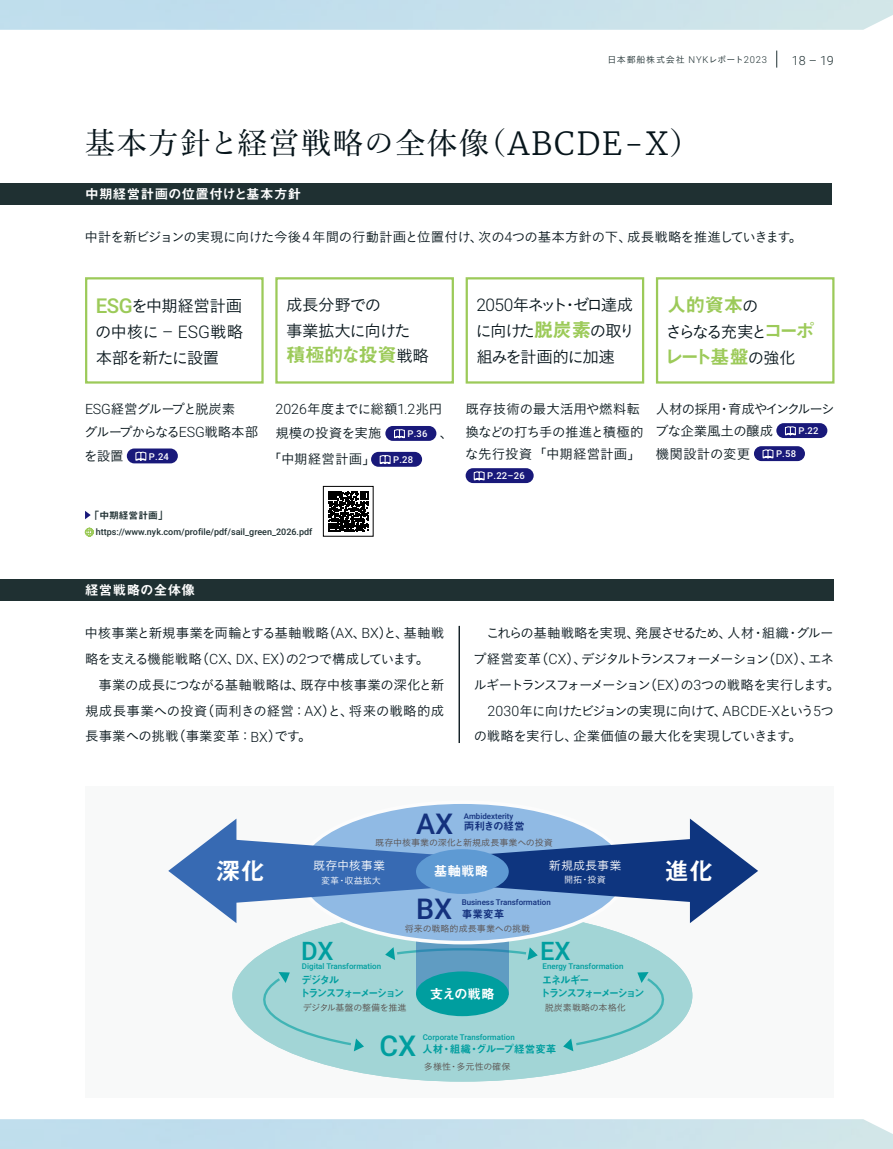
<style>
.page{position:relative;width:893px;height:1149px;background:#fff}
.page>*{position:absolute;margin:0;border:0;box-sizing:border-box;transform-origin:0 0}
.t1{font:500 30px "Yu Min Pr 6 N";letter-spacing:.06em;color:#07151b}
.t2{font:500 28.65px "Roboto";color:#14317d}
.t3{font:500 28.65px "Roboto";color:#009e9f}
.t4{font:500 25.5px "Roboto";color:#009e9f}
.t5{font:24.3px "Midashi Go Pr 6 N MB31";color:#fff}
.t6{font:19.5px "Midashi Go Pr 6 N MB31";letter-spacing:-.025em;color:#9cca59}
.t7{font:16.5px/25.8px "Koburina Go Std N W3";letter-spacing:-.1em;color:#07151b}
.t8{font:16.5px/25.8px "Koburina Go Std N W3";letter-spacing:-.08em;color:#07151b;text-align:justify}
.t9{font:16.5px/25.8px "Koburina Go Std N W3";letter-spacing:-.05em;color:#07151b}
.t10{font:16.5px "Koburina Go Std N W3";letter-spacing:-.14em;color:#07151b}
.t11{font:13.65px "Midashi Go Pr 6 N MB31";color:#fff}
.t12{font:13.5px/26px "Koburina Go Std N W3";letter-spacing:-.015em;color:#07151b}
.t13{font:13.5px/21.5px "Koburina Go Std N W3";letter-spacing:-.045em;color:#07151b}
.t14{font:13.5px/22.5px "Koburina Go Std N W3";letter-spacing:-.005em;color:#07151b}
.t15{font:13.5px "Koburina Go Std N W3";letter-spacing:-.14em;color:#07151b}
.t16{font:13.5px "Koburina Go Std N W3";letter-spacing:-.115em;color:#07151b}
.t17{font:13.5px "Koburina Go Std N W3";letter-spacing:-.13em;color:#07151b}
.t18{font:13.5px "Koburina Go Std N W3";letter-spacing:-.075em;color:#07151b}
.t19{font:13.5px/22.5px "Koburina Go Std N W3";letter-spacing:-.065em;color:#07151b}
.t20{font:13.5px "Midashi Go Pr 6 N MB31";letter-spacing:.03em;color:#fff}
.t21{font:13.5px/24.3px "Koburina Go Std N W3";letter-spacing:-.025em;color:#07151b}
.t22{font:13.5px "Koburina Go Std N W3";letter-spacing:.01em;color:#07151b}
.t23{font:300 12.6px "Roboto";color:#1f3032}
.t24{font:12.15px "Koburina Go Std N W3";color:#fff}
.t25{font:10.65px/12.8px "Midashi Go Pr 6 N MB31";letter-spacing:-.165em;color:#009e9f}
.t26{font:10.65px/12.8px "Midashi Go Pr 6 N MB31";letter-spacing:-.185em;color:#009e9f}
.t27{font:10.65px "Midashi Go Pr 6 N MB31";color:#009e9f}
.t28{font:10.65px "Midashi Go Pr 6 N MB31";color:#14317d}
.t29{font:9.75px "Midashi Go Pr 6 N MB31";color:#1f3032}
.t30{font:500 9.45px "Roboto";letter-spacing:.025em;color:#fff}
.t31{font:9.15px "Koburina Go Std N W3";color:#584e4a}
.t32{font:9.15px "Koburina Go Std N W3";letter-spacing:-.04em;color:#584e4a}
.t33{font:9.15px "Koburina Go Std N W3";color:#fff}
.t34{font:500 9px "Roboto";color:#1f3032}
.t35{font:9px "Koburina Go Std N W3";letter-spacing:.09em;color:#1f3032}
.t36{font:500 7.95px "Roboto";color:#009e9f}
.t37{font:500 7.95px "Roboto";color:#14317d}
.s1{font-family:"Roboto";font-weight:300;font-size:9.45px}
.s2{font-family:"Merriweather";font-weight:300;font-size:31.5px}
.s3{font-family:"Roboto";font-weight:300;font-size:14.1px}
.s4{font-family:"Roboto";font-weight:500;font-size:20.4px;color:#9cca59}
.s5{font-family:"Roboto";font-weight:300;font-size:17.4px}
.s6{font-family:"Midashi Go Pr 6 N MB31";font-size:19.5px;color:#9cca59}
.s7{font-family:"Koburina Go Std N W3";font-size:16.5px;color:#07151b}
.s8{font-family:"Koburina Go Std N W3";font-weight:400;font-size:13.5px;color:#07151b}
</style>
<div class="page">
<hr style="left:459px;top:625px;width:1px;height:117px;background:#07151b">
<div style="left:0;top:579px;width:833px;height:21px;background:#1f3032"></div>
<div style="left:85px;top:785px;width:748px;height:312px;background:#f8f9f9"></div>
<div style="left:232px;top:909px;width:460px;height:172px;background:#a2d5d6;border-radius:50%"></div>
<svg style="left:385px;top:947px;width:153px;height:12px"></svg>
<svg style="left:416px;top:941px;width:93px;height:49px;background:#65a0c4"></svg>
<svg style="left:298px;top:801px;width:329px;height:141px;background:#9ec2e7"></svg>
<div style="left:416px;top:971px;width:93px;height:44px;background:#009e9f;border-radius:50%"></div>
<svg style="left:168px;top:818px;width:287px;height:104px"></svg>
<svg style="left:471px;top:818px;width:287px;height:104px"></svg>
<div style="left:416px;top:849px;width:93px;height:44px;background:#5e9ad3;border-radius:50%"></div>
<svg style="left:263px;top:972px;width:101px;height:78px"></svg>
<svg style="left:563px;top:972px;width:101px;height:78px"></svg>
<div style="left:385px;top:426px;width:51px;height:15px;background:#19197a;border-radius:7px"></div>
<svg style="left:394px;top:429px;width:11px;height:9px"></svg>
<div style="left:371px;top:452px;width:51px;height:14px;background:#19197a;border-radius:7px"></div>
<svg style="left:380px;top:455px;width:11px;height:9px"></svg>
<div style="left:466px;top:468px;width:68px;height:15px;background:#19197a;border-radius:7px"></div>
<svg style="left:474px;top:471px;width:11px;height:9px"></svg>
<div style="left:776px;top:423px;width:51px;height:15px;background:#19197a;border-radius:7px"></div>
<svg style="left:785px;top:426px;width:11px;height:9px"></svg>
<div style="left:754px;top:446px;width:51px;height:15px;background:#19197a;border-radius:7px"></div>
<svg style="left:762px;top:449px;width:11px;height:9px"></svg>
<div style="left:127px;top:448px;width:51px;height:15px;background:#19197a;border-radius:7px"></div>
<svg style="left:135px;top:451px;width:11px;height:9px"></svg>
<div style="left:0;top:183px;width:832px;height:21px;background:#1f3032"></div>
<svg style="left:85px;top:527px;width:9px;height:9px"></svg>
<svg style="left:328px;top:491px;width:40px;height:40px"></svg>
<div style="left:323px;top:486px;width:50px;height:50px;border:1px solid #000"></div>
<svg style="left:85px;top:511px;width:6px;height:8px"></svg>
<div style="left:275px;top:277px;width:179px;height:106px;border:2px solid #9cca59"></div>
<div style="left:85px;top:277px;width:179px;height:106px;border:2px solid #9cca59"></div>
<div style="left:466px;top:277px;width:178px;height:106px;border:2px solid #9cca59"></div>
<div style="left:656px;top:277px;width:178px;height:106px;border:2px solid #9cca59"></div>
<svg style="left:776px;top:51px;width:1px;height:17px"></svg>
<p class="t35" style="left:608px;top:53px;width:161px">日本郵船株式会社 <span class="s1">NYK</span>レポート<span class="s1">2023</span></p>
<p class="t23" style="left:792px;top:51px;width:44px">18 – 19</p>
<h1 class="t1" style="left:85px;top:115px;width:616px">基本方針と経営戦略の全体像（<span class="s2">ABCDE-X</span>）</h1>
<p class="t20" style="left:85px;top:183px;width:218px">中期経営計画の位置付けと基本方針</p>
<p class="t13" style="left:85px;top:226px;width:719px">中計を新ビジョンの実現に向けた今後４年間の行動計画と位置付け、次の<span class="s3">4</span>つの基本方針の下、成長戦略を推進していきます。</p>
<p class="t8" style="left:95px;top:293px;width:149px"><span class="s4">ESG</span>を中期経営計画の中核に <span class="s5">– ESG</span>戦略本部を新たに設置</p>
<p class="t7" style="left:476px;top:291px;width:161px"><span class="s5">2050</span>年ネット・ゼロ達成に向けた<span class="s6">脱炭素</span>の取り組みを計画的に加速</p>
<h3 class="t6" style="left:667px;top:289px;width:93px">人的資本<span class="s7">の</span></h3>
<p class="t9" style="left:286px;top:291px;width:126px">成長分野での<br>事業拡大に向けた</p>
<h3 class="t6" style="left:286px;top:339px;width:145px">積極的な投資<span class="s7">戦略</span></h3>
<p class="t10" style="left:665px;top:319px;width:151px">さらなる充実と<span class="s6">コーポ</span></p>
<h3 class="t6" style="left:664px;top:340px;width:133px">レート基盤<span class="s7">の強化</span></h3>
<p class="t19" style="left:84px;top:397px;width:175px"><span class="s3">ESG</span>経営グループと脱炭素<br>グループからなる<span class="s3">ESG</span>戦略本部</p>
<p class="t13" style="left:84px;top:445px;width:41px">を設置</p>
<p class="t30" style="left:149px;top:449px;width:22px">P.24</p>
<p class="t29" style="left:89px;top:507px;width:80px">「中期経営計画」</p>
<p class="t21" style="left:275px;top:396px;width:169px"><span class="s3">2026</span>年度までに総額<span class="s3">1.2</span>兆円規模の投資を実施</p>
<p class="t30" style="left:407px;top:427px;width:47px">P.36 <span class="s8">、</span></p>
<p class="t13" style="left:268px;top:448px;width:110px">「中期経営計画」</p>
<p class="t30" style="left:393px;top:453px;width:22px">P.28</p>
<p class="t34" style="left:96px;top:525px;width:218px">https://www.nyk.com/profile/pdf/sail_green_2026.pdf</p>
<p class="t20" style="left:85px;top:578px;width:112px">経営戦略の全体像</p>
<p class="t14" style="left:465px;top:397px;width:180px">既存技術の最大活用や燃料転換などの打ち手の推進と積極的な先行投資 「中期経営計画」</p>
<p class="t30" style="left:487px;top:469px;width:39px">P.22–26</p>
<p class="t13" style="left:655px;top:398px;width:181px">人材の採用・育成やインクルーシブな企業風土の醸成</p>
<p class="t30" style="left:798px;top:424px;width:22px">P.22</p>
<p class="t22" style="left:656px;top:443px;width:96px">機関設計の変更</p>
<p class="t30" style="left:776px;top:447px;width:22px">P.58</p>
<p class="t12" style="left:85px;top:619px;width:361px">中核事業と新規事業を両輪とする基軸戦略（<span class="s3">AX</span>、<span class="s3">BX</span>）と、基軸戦略を支える機能戦略（<span class="s3">CX</span>、<span class="s3">DX</span>、<span class="s3">EX</span>）の<span class="s3">2</span>つで構成しています。　事業の成長につながる基軸戦略は、既存中核事業の深化と新規成長事業への投資（両利きの経営：<span class="s3">AX</span>）と、将来の戦略的成長事業への挑戦（事業変革：<span class="s3">BX</span>）です。</p>
<p class="t18" style="left:474px;top:622px;width:361px">　これらの基軸戦略を実現、発展させるため、人材・組織・グルー</p>
<p class="t15" style="left:473px;top:648px;width:362px">プ経営変革（<span class="s3">CX</span>）、デジタルトランスフォーメーション（<span class="s3">DX</span>）、エネ</p>
<p class="t17" style="left:473px;top:674px;width:368px">ルギートランスフォーメーション（<span class="s3">EX</span>）の<span class="s3">3</span>つの戦略を実行します。</p>
<p class="t16" style="left:487px;top:700px;width:348px"><span class="s3">2030</span>年に向けたビジョンの実現に向けて、<span class="s3">ABCDE-X</span>という<span class="s3">5</span>つ</p>
<p class="t13" style="left:474px;top:725px;width:330px">の戦略を実行し、企業価値の最大化を実現していきます。</p>
<p class="t37" style="left:464px;top:810px;width:51px">Ambidexterity</p>
<h2 class="t2" style="left:416px;top:803px;width:39px">AX</h2>
<p class="t28" style="left:464px;top:817px;width:62px">両利きの経営</p>
<p class="t31" style="left:375px;top:835px;width:179px">既存中核事業の深化と新規成長事業への投資</p>
<h3 class="t5" style="left:216px;top:851px;width:50px">深化</h3>
<p class="t24" style="left:313px;top:855px;width:73px">既存中核事業</p>
<p class="t24" style="left:549px;top:855px;width:74px">新規成長事業</p>
<p class="t11" style="left:434px;top:860px;width:56px">基軸戦略</p>
<p class="t33" style="left:564px;top:872px;width:43px">開拓・投資</p>
<p class="t33" style="left:321px;top:873px;width:61px">変革・収益拡大</p>
<p class="t37" style="left:462px;top:895px;width:90px">Business Transformation</p>
<h2 class="t2" style="left:416px;top:888px;width:38px">BX</h2>
<p class="t28" style="left:462px;top:904px;width:44px">事業変革</p>
<p class="t31" style="left:405px;top:921px;width:127px">将来の戦略的成長事業への挑戦</p>
<h3 class="t4" style="left:301px;top:932px;width:34px">DX</h3>
<h3 class="t4" style="left:540px;top:932px;width:32px">EX</h3>
<p class="t36" style="left:302px;top:960px;width:81px">Digital Transformation</p>
<p class="t26" style="left:299px;top:972px;width:106px">デジタル<br>トランスフォーメーション</p>
<p class="t25" style="left:540px;top:972px;width:106px">エネルギー<br>トランスフォーメーション</p>
<p class="t36" style="left:542px;top:960px;width:82px">Energy Transformation</p>
<p class="t11" style="left:430px;top:983px;width:66px">支えの戦略</p>
<p class="t32" style="left:303px;top:1000px;width:105px">デジタル基盤の整備を推進</p>
<p class="t31" style="left:545px;top:1000px;width:83px">脱炭素戦略の本格化</p>
<p class="t36" style="left:423px;top:1031px;width:93px">Corporate Transformation</p>
<h2 class="t3" style="left:380px;top:1025px;width:38px">CX</h2>
<p class="t27" style="left:422px;top:1040px;width:136px">人材・組織・グループ経営変革</p>
<p class="t31" style="left:424px;top:1058px;width:88px">多様性・多元性の確保</p>
<h3 class="t5" style="left:664px;top:851px;width:50px">進化</h3>
</div>
